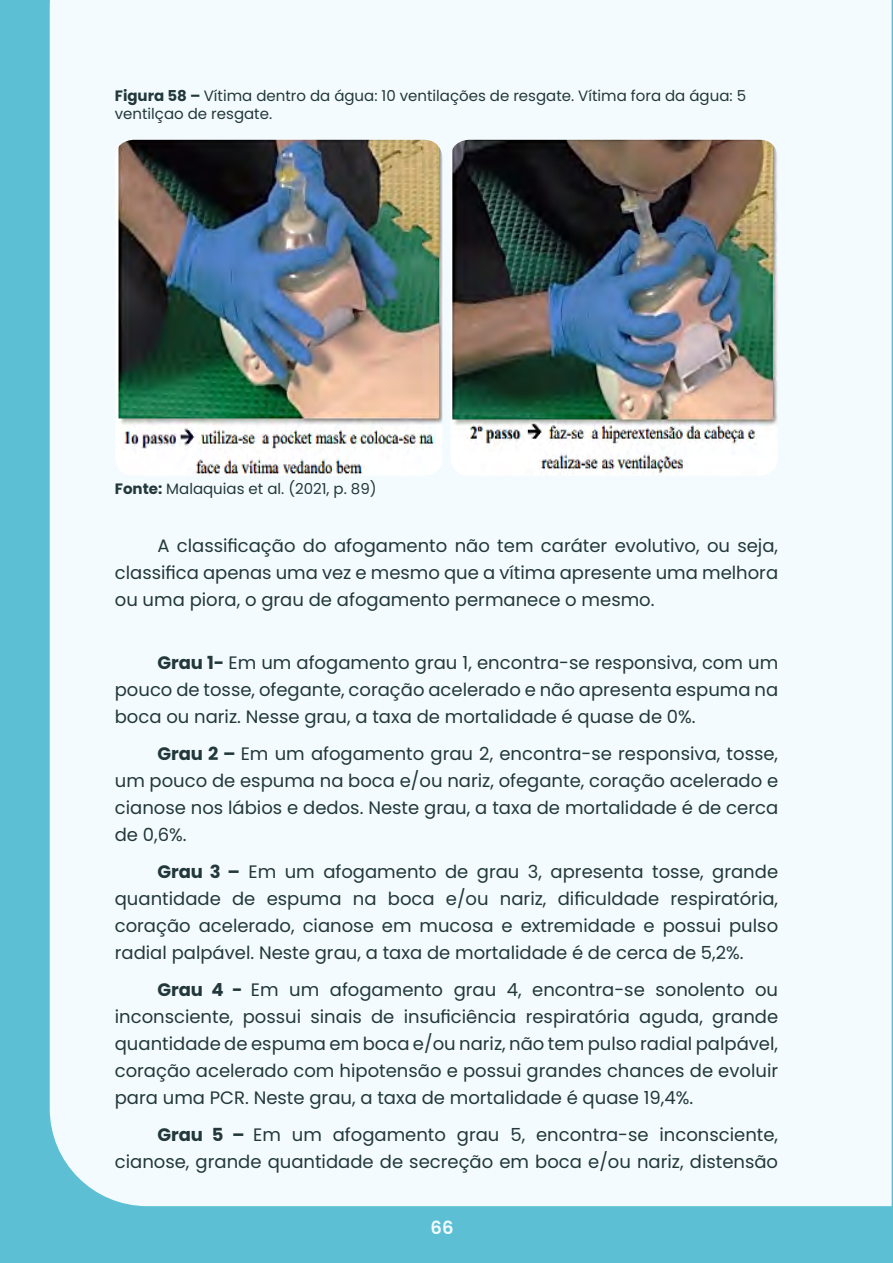
<style>
.page{position:relative;width:893px;height:1263px;background:#5cbfd4}
.page>*{position:absolute;margin:0;border:0;box-sizing:border-box;transform-origin:0 0}
.t1{font:18px/27px "Poppins";color:#22383a;text-align:justify}
.t2{font:600 18px "Poppins";color:#f4fbfe}
.t3{font:15px/18px "Poppins";color:#22383a}
.s1{font-weight:700}
</style>
<div class="page">
<div style="left:50px;top:0;width:842px;height:1206px;background:#f4fbfe"></div>
<img style="left:115px;top:140px;width:327px;height:336px">
<img style="left:450px;top:140px;width:328px;height:336px">
<p class="t3" style="left:115px;top:87px;width:633px"><span class="s1">Figura 58 –</span> Vítima dentro da água: 10 ventilações de resgate. Vítima fora da água: 5 ventilçao de resgate.</p>
<p class="t3" style="left:115px;top:480px;width:263px"><span class="s1">Fonte:</span> Malaquias et al. (2021, p. 89)</p>
<p class="t1" style="left:115px;top:532px;width:665px;text-indent:43px">A classificação do afogamento não tem caráter evolutivo, ou seja, classifica apenas uma vez e mesmo que a vítima apresente uma melhora ou uma piora, o grau de afogamento permanece o mesmo.</p>
<p class="t1" style="left:115px;top:649px;width:665px;text-indent:43px"><span class="s1">Grau 1-</span> Em um afogamento grau 1, encontra-se responsiva, com um pouco de tosse, ofegante, coração acelerado e não apresenta espuma na boca ou nariz. Nesse grau, a taxa de mortalidade é quase de 0%.</p>
<p class="t1" style="left:115px;top:740px;width:665px;text-indent:43px"><span class="s1">Grau 2 –</span> Em um afogamento grau 2, encontra-se responsiva, tosse, um pouco de espuma na boca e/ou nariz, ofegante, coração acelerado e cianose nos lábios e dedos. Neste grau, a taxa de mortalidade é de cerca de 0,6%.</p>
<p class="t1" style="left:115px;top:858px;width:665px;text-indent:43px"><span class="s1">Grau 3 –</span> Em um afogamento de grau 3, apresenta tosse, grande quantidade de espuma na boca e/ou nariz, dificuldade respiratória, coração acelerado, cianose em mucosa e extremidade e possui pulso radial palpável. Neste grau, a taxa de mortalidade é de cerca de 5,2%.</p>
<p class="t1" style="left:115px;top:976px;width:665px;text-indent:43px"><span class="s1">Grau 4 -</span> Em um afogamento grau 4, encontra-se sonolento ou inconsciente, possui sinais de insuficiência respiratória aguda, grande quantidade de espuma em boca e/ou nariz, não tem pulso radial palpável, coração acelerado com hipotensão e possui grandes chances de evoluir para uma PCR. Neste grau, a taxa de mortalidade é quase 19,4%.</p>
<p class="t1" style="left:115px;top:1121px;width:665px;text-align:right"><span class="s1">Grau 5 –</span> Em um afogamento grau 5, encontra-se inconsciente, cianose, grande quantidade de secreção em boca e/ou nariz, distensão</p>
<p class="t2" style="left:431px;top:1217px;width:25px">66</p>
</div>
